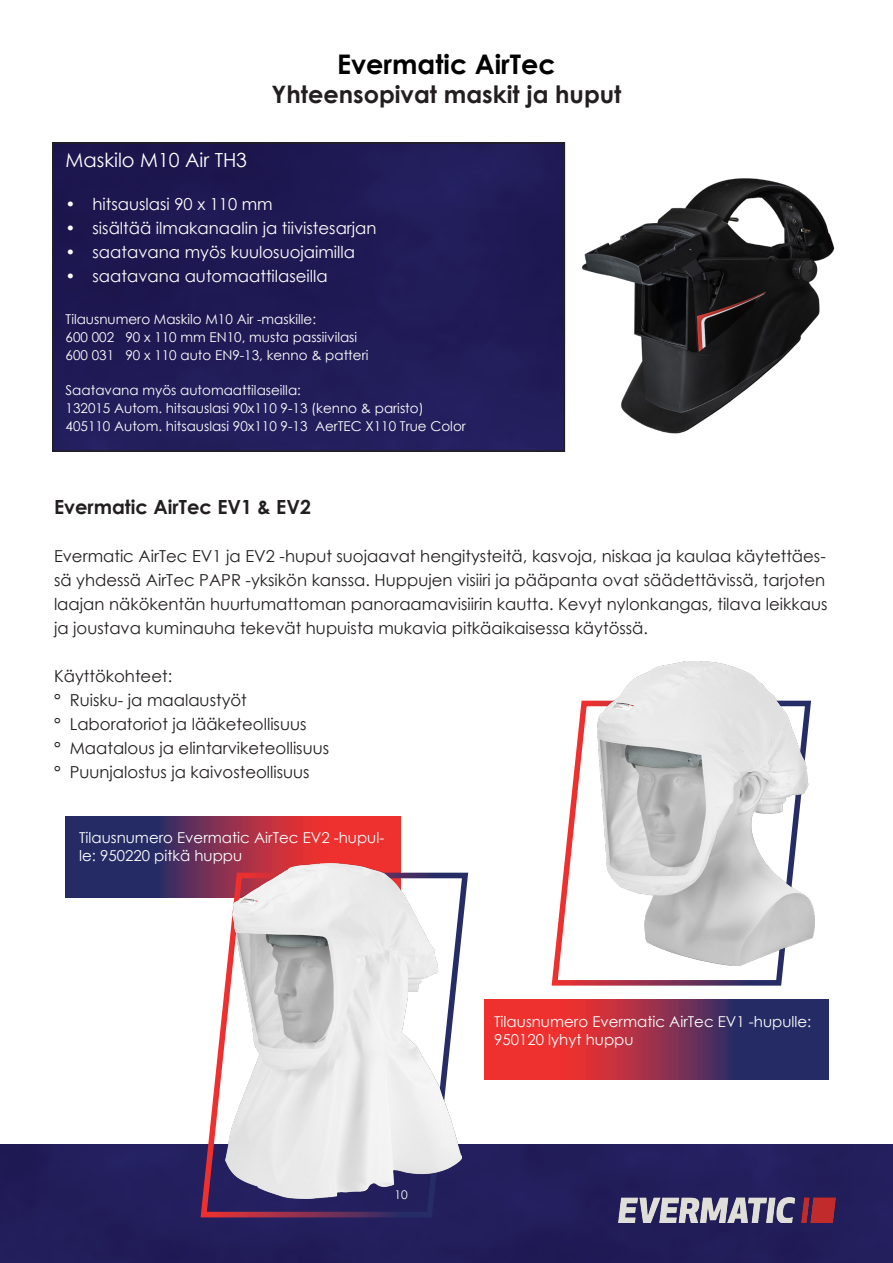
<style>
.page{position:relative;width:893px;height:1263px;background:#fff}
.page>*{position:absolute;margin:0;border:0;box-sizing:border-box;transform-origin:0 0}
.t1{font:700 27px "Century Gothic";color:#000001}
.t2{font:700 24px "Century Gothic";color:#231f20}
.t3{font:700 19.5px "Century Gothic";color:#231f20}
.t4{font:19.5px "Century Gothic";color:#fff}
.t5{font:16.5px/24px "Century Gothic";color:#231f20}
.t6{font:16.5px "Century Gothic";color:#fff}
.t7{font:15px/18px "Century Gothic";color:#fff}
.t8{font:13.5px/18px "Century Gothic";color:#fff}
.t9{font:12px "Century Gothic";color:#fff}
</style>
<div class="page">
<div style="left:0;top:1145px;width:893px;height:118px;background:#221e5c"></div>
<img style="left:617px;top:1195px;width:221px;height:27px">
<svg style="left:484px;top:999px;width:344px;height:81px;background:#8d2f4a"></svg>
<svg style="left:66px;top:816px;width:334px;height:81px;background:#782e50"></svg>
<img style="left:55px;top:145px;width:507px;height:304px">
<div style="left:52px;top:142px;width:513px;height:310px;border:2px solid #231f20"></div>
<svg style="left:197px;top:870px;width:274px;height:350px"></svg>
<img style="left:225px;top:863px;width:237px;height:335px">
<img style="left:582px;top:178px;width:253px;height:256px">
<svg style="left:551px;top:700px;width:233px;height:286px"></svg>
<img style="left:598px;top:661px;width:217px;height:304px">
<p class="t1" style="left:337px;top:44px;width:220px">Evermatic AirTec</p>
<p class="t2" style="left:272px;top:76px;width:351px">Yhteensopivat maskit ja huput</p>
<p class="t4" style="left:66px;top:146px;width:183px">Maskilo M10 Air TH3</p>
<p class="t6" style="left:66px;top:193px;width:209px">• hitsauslasi 90 x 110 mm</p>
<p class="t6" style="left:66px;top:217px;width:312px">• sisältää ilmakanaalin ja tiivistesarjan</p>
<p class="t6" style="left:66px;top:241px;width:291px">• saatavana myös kuulosuojaimilla</p>
<p class="t6" style="left:66px;top:265px;width:264px">• saatavana automaattilaseilla</p>
<p class="t8" style="left:66px;top:310px;width:252px">Tilausnumero Maskilo M10 Air -maskille:</p>
<p class="t8" style="left:66px;top:328px;width:293px">600 002 90 x 110 mm EN10, musta passiivilasi</p>
<p class="t8" style="left:66px;top:346px;width:304px">600 031 90 x 110 auto EN9-13, kenno &amp; patteri</p>
<p class="t8" style="left:66px;top:380px;width:237px">Saatavana myös automaattilaseilla:</p>
<p class="t8" style="left:66px;top:398px;width:402px">132015 Autom. hitsauslasi 90x110 9-13 (kenno &amp; paristo)<br>405110 Autom. hitsauslasi 90x110 9-13 AerTEC X110 True Color</p>
<p class="t3" style="left:54px;top:492px;width:259px">Evermatic AirTec EV1 &amp; EV2</p>
<p class="t5" style="left:54px;top:544px;width:775px">Evermatic AirTec EV1 ja EV2 -huput suojaavat hengitysteitä, kasvoja, niskaa ja kaulaa käytettäes&shy;sä yhdessä AirTec PAPR -yksikön kanssa. Huppujen visiiri ja pääpanta ovat säädettävissä, tarjoten laajan näkökentän huurtumattoman panoraamavisiirin kautta. Kevyt nylonkangas, tilava leikkaus ja joustava kuminauha tekevät hupuista mukavia pitkäaikaisessa käytössä.</p>
<p class="t5" style="left:54px;top:664px;width:120px">Käyttökohteet:</p>
<p class="t5" style="left:54px;top:688px;width:194px">° Ruisku- ja maalaustyöt</p>
<p class="t5" style="left:54px;top:712px;width:254px">° Laboratoriot ja lääketeollisuus</p>
<p class="t5" style="left:54px;top:736px;width:277px">° Maatalous ja elintarviketeollisuus</p>
<p class="t5" style="left:54px;top:760px;width:257px">° Puunjalostus ja kaivosteollisuus</p>
<p class="t7" style="left:79px;top:828px;width:307px">Tilausnumero Evermatic AirTec EV2 -hupul&shy;le: 950220 pitkä huppu</p>
<p class="t9" style="left:394px;top:1186px;width:15px">10</p>
<p class="t7" style="left:494px;top:1012px;width:319px">Tilausnumero Evermatic AirTec EV1 -hupulle:<br>950120 lyhyt huppu</p>
</div>
